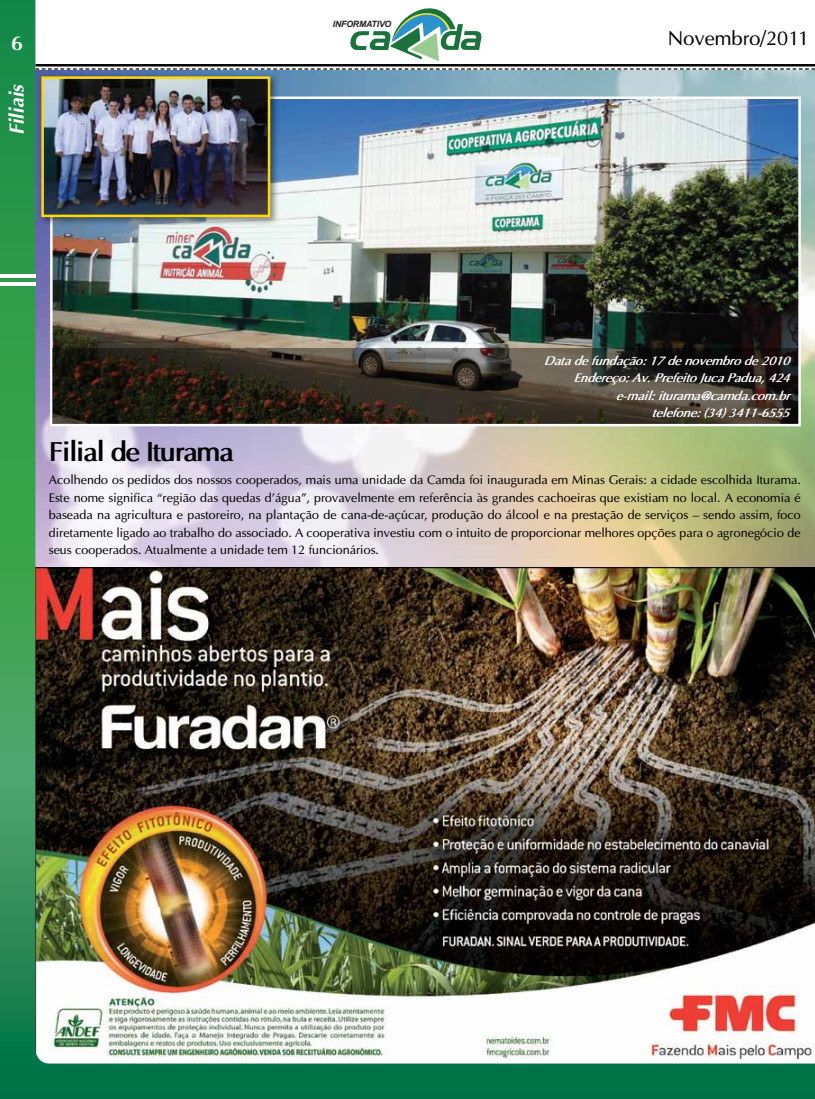
<style>
.page{position:relative;width:815px;height:1099px;background:#fff}
.page>*{position:absolute;margin:0;border:0;box-sizing:border-box;transform-origin:0 0}
.t1{font:700 27.5px "Optima";letter-spacing:-.06em;color:#000}
.t2{font:20px "Optima";color:#000}
.t3{font:italic 700 20px "Optimum";color:#fff}
.t4{font:700 20px "Optima";color:#fff}
.t5{font:12.5px/17.5px "Optima";color:#000;text-align:justify}
.t6{font:italic 700 12.5px/17.5px "Optima";color:#fff;text-align:right}
.t7{font:italic 700 8.75px "Arial";letter-spacing:-.02em;color:#231f20}
</style>
<div class="page">
<img style="left:0;top:0;width:815px;height:1098px">
<hr style="left:0;top:274px;width:35px;height:3px;background:#fff">
<hr style="left:0;top:282px;width:35px;height:4px;background:#fff">
<h2 class="t4" style="left:11px;top:31px;width:13px">6</h2>
<h2 class="t3" style="left:4px;top:135px;width:52px;rotate:-90deg">Filiais</h2>
<p class="t7" style="left:333px;top:18px;width:60px">INFORMATIVO</p>
<h2 class="t2" style="left:668px;top:26px;width:143px">Novembro/2011</h2>
<h1 class="t1" style="left:49px;top:435px;width:187px">Filial de Iturama</h1>
<p class="t6" style="left:544px;top:351px;width:253px">Datadefundação:17denovembrode2010<br>Endereço:Av.PrefeitoJucaPadua,424 e-mail:iturama@camda.com.br telefone:(34)3411-6555</p>
<p class="t5" style="left:49px;top:471px;width:753px">Acolhendo os pedidos dos nossos cooperados, mais uma unidade da Camda foi inaugurada em Minas Gerais: a cidade escolhida Iturama.<br>Este nome significa “região das quedas d’água”, provavelmente em referência às grandes cachoeiras que existiam no local. A economia é baseada na agricultura e pastoreiro, na plantação de cana-de-açúcar, produção do álcool e na prestação de serviços – sendo assim, foco diretamente ligado ao trabalho do associado. A cooperativa investiu com o intuito de proporcionar melhores opções para o agronegócio de seus cooperados. Atualmente a unidade tem 12 funcionários.</p>
</div>
